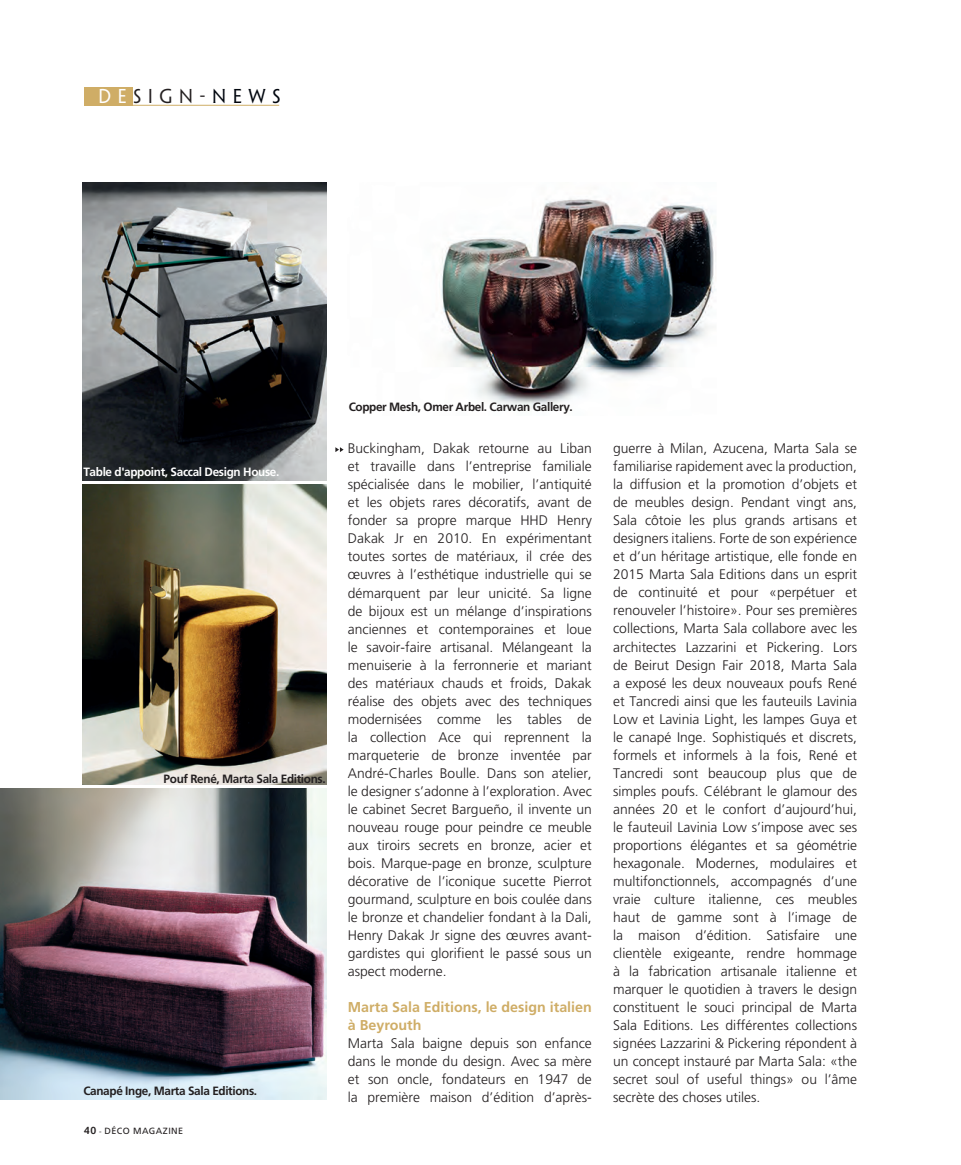
<style>
.page{position:relative;width:961px;height:1165px;background:#fff}
.page>*{position:absolute;margin:0;border:0;box-sizing:border-box;transform-origin:0 0}
.t1{font:18px "Pen Um 365 0";letter-spacing:.375em;color:#231f20}
.t2{font:700 14.25px/18px "Frutiger";color:#cfad66}
.t3{font:300 13.8px/18px "Frutiger";color:#231f20;text-align:justify}
.t4{font:700 12px "Frutiger";letter-spacing:-.03em;color:#231f20}
.t5{font:700 12px "Frutiger";letter-spacing:-.03em;color:#fff}
.t6{font:9px "Frutiger";letter-spacing:.05em;color:#231f20}
.s1{color:#fff}
.s2{font-family:"Pen U 365 250";color:#01060e}
.s3{font-family:"Syntax";font-weight:700;font-size:10.5px}
.s4{font-size:7.5px}
</style>
<div class="page">
<div style="left:84px;top:87px;width:48px;height:18px;background:#cfad66"></div>
<hr style="left:128px;top:105px;width:151px;height:1px;background:#cfad66">
<img style="left:0;top:788px;width:326px;height:311px">
<img style="left:83px;top:484px;width:243px;height:300px">
<img style="left:83px;top:182px;width:243px;height:298px">
<img style="left:441px;top:198px;width:275px;height:211px">
<svg style="left:335px;top:447px;width:8px;height:5px"></svg>
<h1 class="t1" style="left:98px;top:87px;width:183px"><span class="s1">DE</span>sign-<span class="s2">NEWS</span></h1>
<p class="t5" style="left:83px;top:467px;width:197px">Table d'appoint, Saccal Design House.</p>
<p class="t4" style="left:163px;top:774px;width:163px">Pouf René, Marta Sala Editions.</p>
<p class="t4" style="left:83px;top:1085px;width:175px">Canapé Inge, Marta Sala Editions.</p>
<p class="t6" style="left:84px;top:1125px;width:101px"><span class="s3">40</span> <span class="s4">-</span> DÉCO MAGAZINE</p>
<p class="t4" style="left:348px;top:402px;width:225px">Copper Mesh, Omer Arbel. Carwan Gallery.</p>
<p class="t3" style="left:348px;top:440px;width:245px">Buckingham, Dakak retourne au Liban et travaille dans l’entreprise familiale spécialisée dans le mobilier, l’antiquité et les objets rares décoratifs, avant de fonder sa propre marque HHD Henry Dakak Jr en 2010. En expérimentant toutes sortes de matériaux, il crée des œuvres à l’esthétique industrielle qui se démarquent par leur unicité. Sa ligne de bijoux est un mélange d’inspirations anciennes et contemporaines et loue le savoir-faire artisanal. Mélangeant la menuiserie à la ferronnerie et mariant des matériaux chauds et froids, Dakak réalise des objets avec des techniques modernisées comme les tables de la collection Ace qui reprennent la marqueterie de bronze inventée par André-Charles Boulle. Dans son atelier, le designer s’adonne à l’exploration. Avec le cabinet Secret Bargueño, il invente un nouveau rouge pour peindre ce meuble aux tiroirs secrets en bronze, acier et bois. Marque-page en bronze, sculpture décorative de l’iconique sucette Pierrot gourmand, sculpture en bois coulée dans le bronze et chandelier fondant à la Dali, Henry Dakak Jr signe des œuvres avant&shy;gardistes qui glorifient le passé sous un aspect moderne.</p>
<p class="t2" style="left:348px;top:998px;width:245px">Marta Sala Editions, le design italien à Beyrouth</p>
<p class="t3" style="left:348px;top:1034px;width:245px">Marta Sala baigne depuis son enfance dans le monde du design. Avec sa mère et son oncle, fondateurs en 1947 de la première maison d’édition d’après-</p>
<p class="t3" style="left:613px;top:440px;width:245px">guerre à Milan, Azucena, Marta Sala se familiarise rapidement avec la production, la diffusion et la promotion d’objets et de meubles design. Pendant vingt ans, Sala côtoie les plus grands artisans et designers italiens. Forte de son expérience et d’un héritage artistique, elle fonde en 2015 Marta Sala Editions dans un esprit de continuité et pour «perpétuer et renouveler l’histoire». Pour ses premières collections, Marta Sala collabore avec les architectes Lazzarini et Pickering. Lors de Beirut Design Fair 2018, Marta Sala a exposé les deux nouveaux poufs René et Tancredi ainsi que les fauteuils Lavinia Low et Lavinia Light, les lampes Guya et le canapé Inge. Sophistiqués et discrets, formels et informels à la fois, René et Tancredi sont beaucoup plus que de simples poufs. Célébrant le glamour des années 20 et le confort d’aujourd’hui, le fauteuil Lavinia Low s’impose avec ses proportions élégantes et sa géométrie hexagonale. Modernes, modulaires et multifonctionnels, accompagnés d’une vraie culture italienne, ces meubles haut de gamme sont à l’image de la maison d’édition. Satisfaire une clientèle exigeante, rendre hommage à la fabrication artisanale italienne et marquer le quotidien à travers le design constituent le souci principal de Marta Sala Editions. Les différentes collections signées Lazzarini &amp; Pickering répondent à un concept instauré par Marta Sala: «the secret soul of useful things» ou l’âme secrète des choses utiles.</p>
</div>
